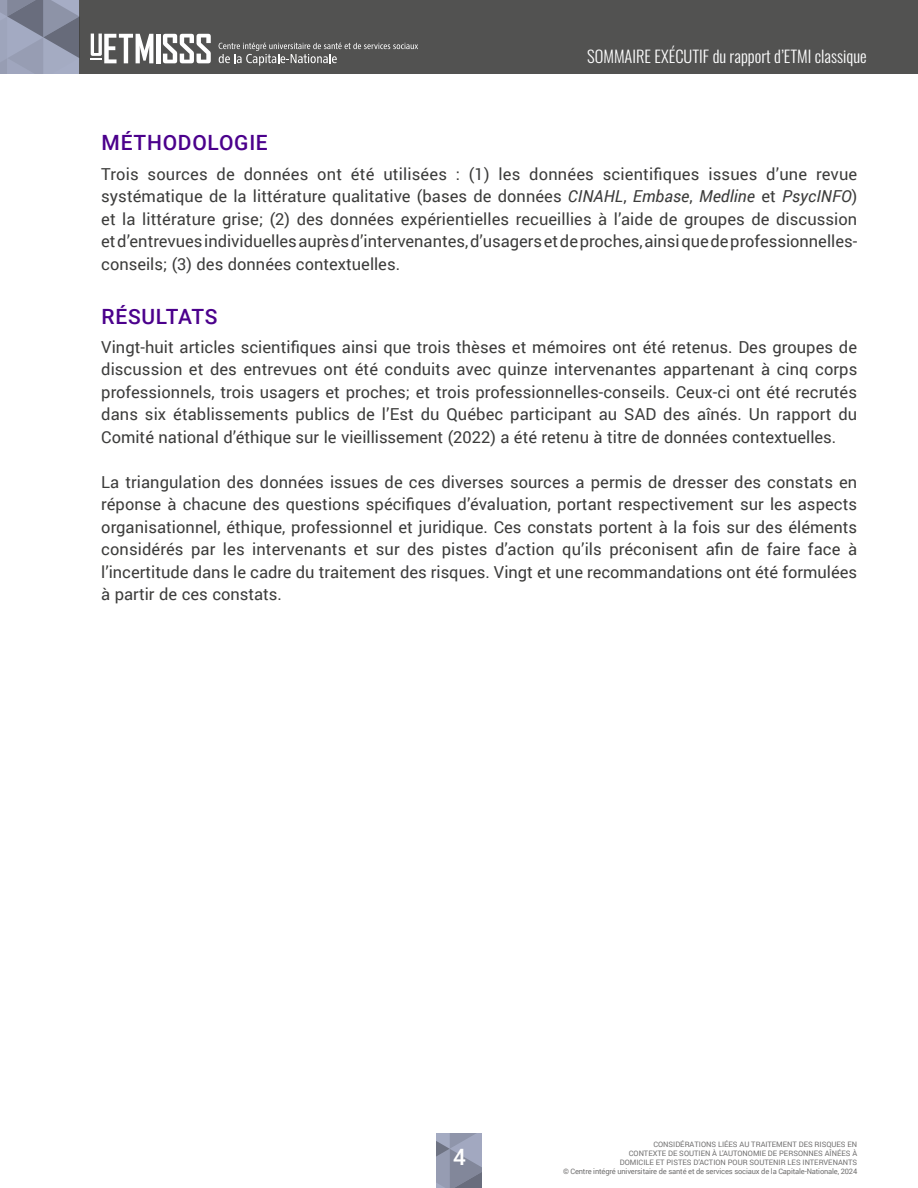
<style>
.page{position:relative;width:918px;height:1188px;background:#fff}
.page>*{position:absolute;margin:0;border:0;box-sizing:border-box;transform-origin:0 0}
.t1{font:500 22.5px "Roboto";color:#fff}
.t2{font:500 21px "Roboto";letter-spacing:.035em;color:#4b008c}
.t3{font:16.5px/22.5px "Roboto";color:#3c3c3b;text-align:justify}
.t4{font:300 16.5px "Oswald";color:#fff}
.t5{font:7.5px/9px "Roboto";color:#706f6f;text-align:right}
.s1{font-style:italic}
</style>
<div class="page">
<svg style="left:436px;top:1134px;width:46px;height:54px;background:#8d93a7"></svg>
<div style="left:0;top:0;width:918px;height:74px;background:#525251"></div>
<svg style="left:0;top:0;width:79px;height:74px;background:#8e94a8"></svg>
<hr style="left:156px;top:34px;width:4px;height:29px;background:#fff">
<svg style="left:163px;top:34px;width:48px;height:29px"></svg>
<svg style="left:91px;top:34px;width:62px;height:29px"></svg>
<svg style="left:219px;top:43px;width:199px;height:23px"></svg>
<p class="t4" style="left:587px;top:42px;width:281px">SOMMAIRE EXÉCUTIF du rapport d’ETMI classique</p>
<p class="t2" style="left:102px;top:128px;width:168px">MÉTHODOLOGIE</p>
<p class="t3" style="left:101px;top:162px;width:758px">Trois sources de données ont été utilisées : (1) les données scientifiques issues d’une revue systématique de la littérature qualitative (bases de données <span class="s1">CINAHL</span>, <span class="s1">Embase</span>, <span class="s1">Medline</span> et <span class="s1">PsycINFO</span>) et la littérature grise; (2) des données expérientielles recueillies à l’aide de groupes de discussion et d’entrevues individuelles auprès d’intervenantes, d’usagers et de proches, ainsi que de professionnelles&shy;conseils; (3) des données contextuelles.</p>
<p class="t2" style="left:102px;top:301px;width:118px">RÉSULTATS</p>
<p class="t3" style="left:101px;top:335px;width:758px">Vingt-huit articles scientifiques ainsi que trois thèses et mémoires ont été retenus. Des groupes de discussion et des entrevues ont été conduits avec quinze intervenantes appartenant à cinq corps professionnels, trois usagers et proches; et trois professionnelles-conseils. Ceux-ci ont été recrutés dans six établissements publics de l’Est du Québec participant au SAD des aînés. Un rapport du Comité national d’éthique sur le vieillissement (2022) a été retenu à titre de données contextuelles.</p>
<p class="t3" style="left:101px;top:470px;width:758px">La triangulation des données issues de ces diverses sources a permis de dresser des constats en réponse à chacune des questions spécifiques d’évaluation, portant respectivement sur les aspects organisationnel, éthique, professionnel et juridique. Ces constats portent à la fois sur des éléments considérés par les intervenants et sur des pistes d’action qu’ils préconisent afin de faire face à l’incertitude dans le cadre du traitement des risques. Vingt et une recommandations ont été formulées à partir de ces constats.</p>
<h1 class="t1" style="left:453px;top:1141px;width:14px">4</h1>
<p class="t5" style="left:563px;top:1140px;width:296px">CONSIDÉRATIONS LIÉES AU TRAITEMENT DES RISQUES EN<br>CONTEXTE DE SOUTIEN À L’AUTONOMIE DE PERSONNES AÎNÉES À<br>DOMICILE ET PISTES D’ACTION POUR SOUTENIR LES INTERVENANTS<br>© Centre intégré universitaire de santé et de services sociaux de la Capitale-Nationale, 2024</p>
</div>
